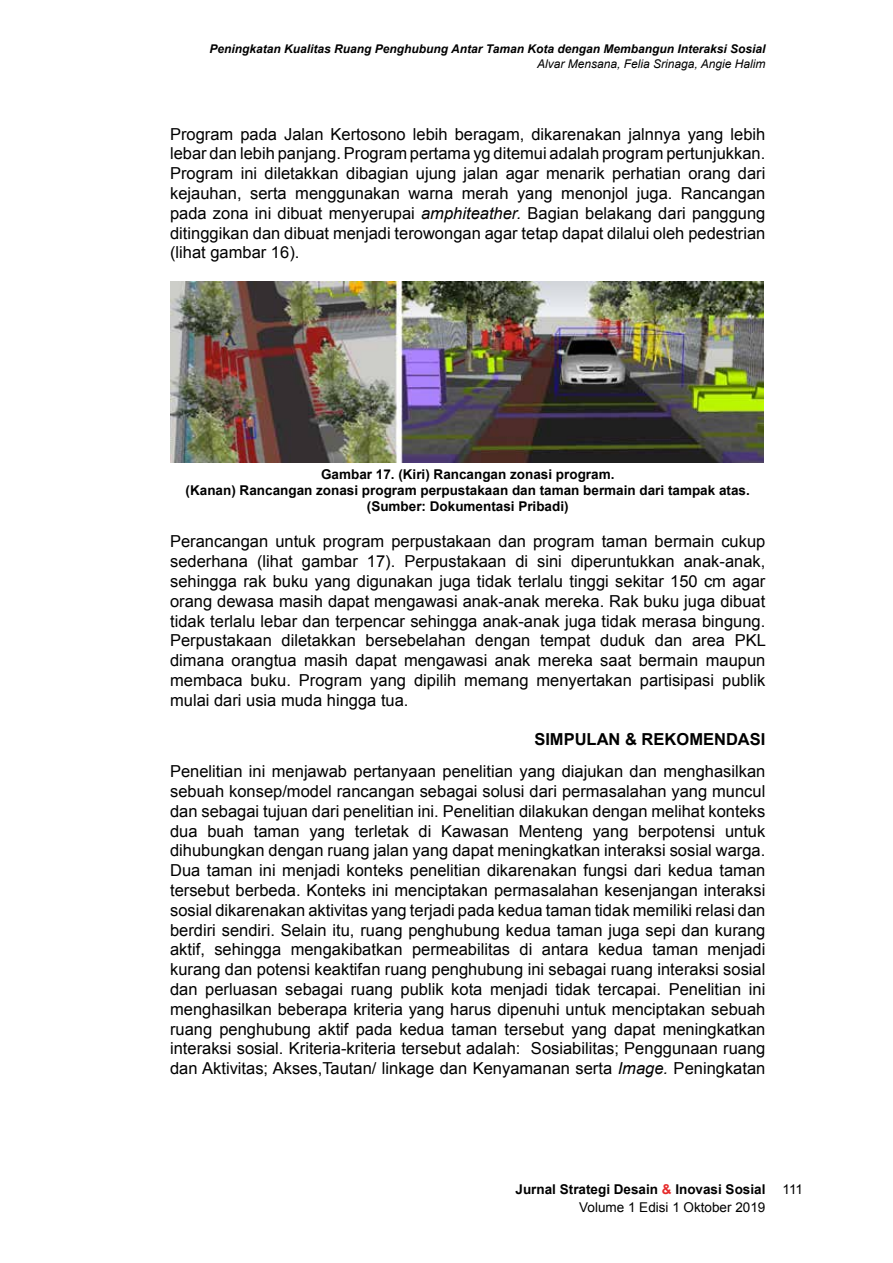
<style>
.page{position:relative;width:893px;height:1263px;background:#fff}
.page>*{position:absolute;margin:0;border:0;box-sizing:border-box;transform-origin:0 0}
.t1{font:16.5px/19.8px "Arial";color:#000;text-align:justify}
.t2{font:700 16.5px "Arial";color:#000}
.t3{font:700 13.5px/16.2px "Arial";color:#000;text-align:right}
.t4{font:13.5px "Arial";color:#000}
.t5{font:italic 700 12px "Arial";color:#000}
.t6{font:italic 12px "Arial";color:#000}
.s1{font-style:italic}
.s2{color:#e62a2a}
.s3{font-weight:400}
</style>
<div class="page">
<img style="left:170px;top:281px;width:594px;height:182px">
<p class="t5" style="left:210px;top:42px;width:557px">Peningkatan Kualitas Ruang Penghubung Antar Taman Kota dengan Membangun Interaksi Sosial</p>
<p class="t6" style="left:537px;top:57px;width:230px">Alvar Mensana, Felia Srinaga, Angie Halim</p>
<p class="t1" style="left:170px;top:124px;width:597px">Program pada Jalan Kertosono lebih beragam, dikarenakan jalnnya yang lebih lebar dan lebih panjang. Program pertama yg ditemui adalah program pertunjukkan.<br>Program ini diletakkan dibagian ujung jalan agar menarik perhatian orang dari kejauhan, serta menggunakan warna merah yang menonjol juga. Rancangan pada zona ini dibuat menyerupai <span class="s1">amphiteather.</span> Bagian belakang dari panggung ditinggikan dan dibuat menjadi terowongan agar tetap dapat dilalui oleh pedestrian (lihat gambar 16).</p>
<p class="t3" style="left:186px;top:466px;width:566px;text-align:center">Gambar 17. (Kiri) Rancangan zonasi program.<br>(Kanan) Rancangan zonasi program perpustakaan dan taman bermain dari tampak atas. (Sumber: Dokumentasi Pribadi)</p>
<p class="t1" style="left:170px;top:532px;width:597px">Perancangan untuk program perpustakaan dan program taman bermain cukup sederhana (lihat gambar 17). Perpustakaan di sini diperuntukkan anak-anak, sehingga rak buku yang digunakan juga tidak terlalu tinggi sekitar 150 cm agar orang dewasa masih dapat mengawasi anak-anak mereka. Rak buku juga dibuat tidak terlalu lebar dan terpencar sehingga anak-anak juga tidak merasa bingung.<br>Perpustakaan diletakkan bersebelahan dengan tempat duduk dan area PKL dimana orangtua masih dapat mengawasi anak mereka saat bermain maupun membaca buku. Program yang dipilih memang menyertakan partisipasi publik mulai dari usia muda hingga tua.</p>
<p class="t2" style="left:534px;top:730px;width:233px">SIMPULAN &amp; REKOMENDASI</p>
<p class="t1" style="left:170px;top:762px;width:597px">Penelitian ini menjawab pertanyaan penelitian yang diajukan dan menghasilkan sebuah konsep/model rancangan sebagai solusi dari permasalahan yang muncul dan sebagai tujuan dari penelitian ini. Penelitian dilakukan dengan melihat konteks dua buah taman yang terletak di Kawasan Menteng yang berpotensi untuk dihubungkan dengan ruang jalan yang dapat meningkatkan interaksi sosial warga.<br>Dua taman ini menjadi konteks penelitian dikarenakan fungsi dari kedua taman tersebut berbeda. Konteks ini menciptakan permasalahan kesenjangan interaksi sosial dikarenakan aktivitas yang terjadi pada kedua taman tidak memiliki relasi dan berdiri sendiri. Selain itu, ruang penghubung kedua taman juga sepi dan kurang aktif, sehingga mengakibatkan permeabilitas di antara kedua taman menjadi kurang dan potensi keaktifan ruang penghubung ini sebagai ruang interaksi sosial dan perluasan sebagai ruang publik kota menjadi tidak tercapai. Penelitian ini menghasilkan beberapa kriteria yang harus dipenuhi untuk menciptakan sebuah ruang penghubung aktif pada kedua taman tersebut yang dapat meningkatkan interaksi sosial. Kriteria-kriteria tersebut adalah: Sosiabilitas; Penggunaan ruang dan Aktivitas; Akses,Tautan/ linkage dan Kenyamanan serta <span class="s1">Image.</span> Peningkatan</p>
<p class="t3" style="left:516px;top:1180px;width:251px;line-height:18px">Jurnal Strategi Desain <span class="s2">&amp;</span> Inovasi Sosial<br><span class="s3">Volume 1 Edisi 1 Oktober 2019</span></p>
<p class="t4" style="left:783px;top:1182px;width:22px">111</p>
</div>
